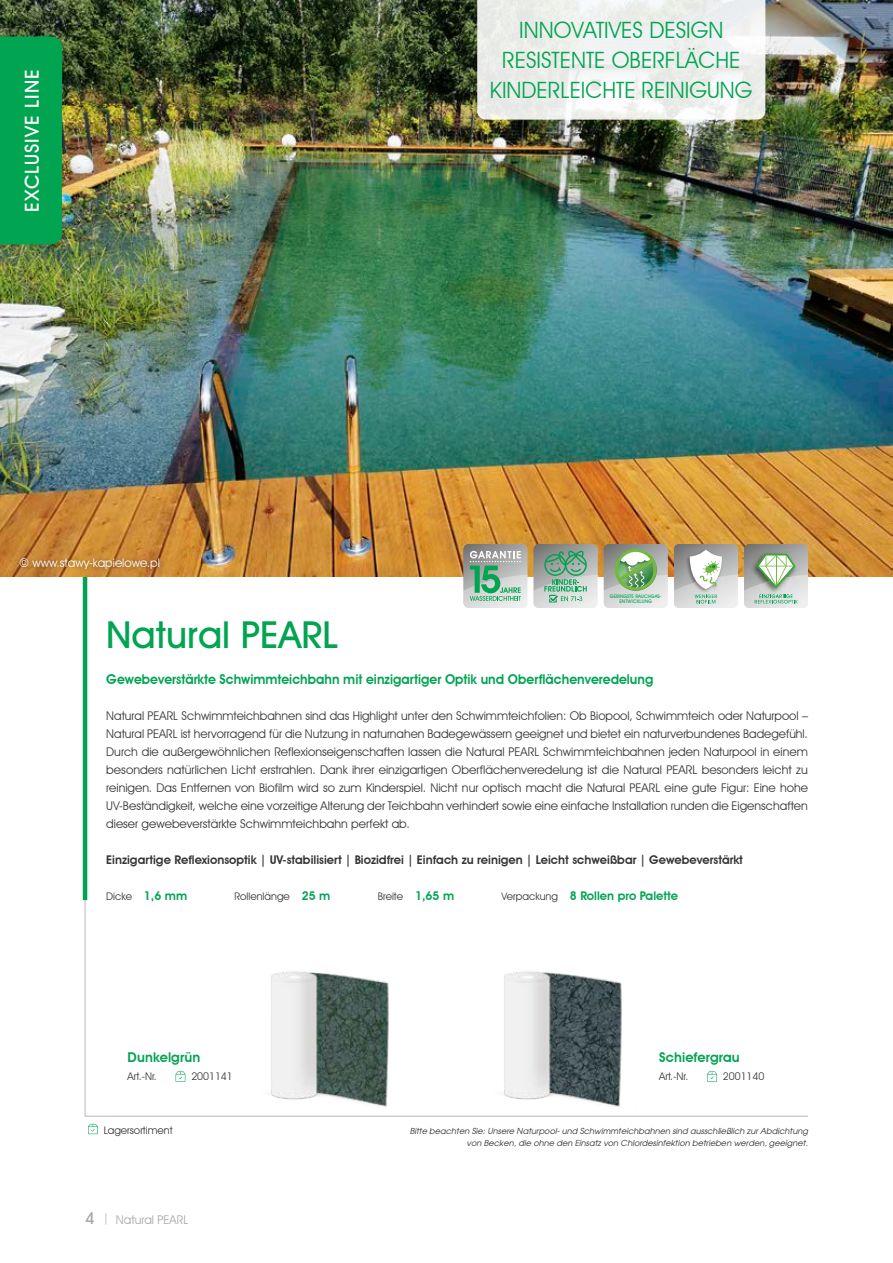
<style>
.page{position:relative;width:893px;height:1263px;background:#fff}
.page>*{position:absolute;margin:0;border:0;box-sizing:border-box;transform-origin:0 0}
.t1{font:500 37.5px "Avant Garde IT Cby BT";color:#00a451}
.t2{font:22.5px/30px "Avant Garde IT Cby BT";color:#00a451;text-align:center}
.t3{font:500 19.5px "Avant Garde IT Cby BT";letter-spacing:.055em;color:#fff}
.t4{font:600 13.5px "Avant Garde IT Cby BT";color:#00a451}
.t5{font:12px/18px "Avant Garde IT Cby BT";color:#353534;text-align:justify}
.t6{font:600 12px "Avant Garde IT Cby BT";color:#353534}
.t7{font:600 12px "Avant Garde IT Cby BT";color:#00a451}
.t8{font:12px "Avant Garde IT Cby BT";color:#fff}
.t9{font:12px "Avant Garde IT Cby BT";color:#a6a8a8}
.t10{font:10.5px "Avant Garde IT Cby BT";color:#353534}
.t11{font:italic 8.25px/12px "Avant Garde";color:#353534;text-align:right}
.t12{font:500 4.95px/5.4px "Avant Garde IT Cby BT";color:#00a451;text-align:center}
.s1{font-weight:600;font-size:12px;color:#00a451}
.s2{font-weight:400;font-size:10.5px;color:#353534}
.s3{font-weight:500;font-size:16.5px}
</style>
<div class="page">
<hr style="left:85px;top:697px;width:1px;height:419px;background:#b7b8b8">
<hr style="left:83px;top:516px;width:4px;height:384px;background:#00a352">
<svg style="left:88px;top:1124px;width:10px;height:10px"></svg>
<hr style="left:85px;top:1116px;width:723px;height:1px;background:#b7b8b8">
<img style="left:256px;top:971px;width:149px;height:145px">
<img style="left:489px;top:971px;width:149px;height:145px">
<svg style="left:176px;top:1071px;width:9px;height:11px"></svg>
<svg style="left:707px;top:1071px;width:10px;height:11px"></svg>
<img style="left:0;top:0;width:893px;height:576px">
<svg style="left:477px;top:0;width:288px;height:120px"></svg>
<svg style="left:674px;top:544px;width:64px;height:64px"></svg>
<svg style="left:744px;top:544px;width:64px;height:64px;background:#b4c0b4"></svg>
<svg style="left:604px;top:544px;width:64px;height:64px;background:#acbea7"></svg>
<svg style="left:463px;top:544px;width:64px;height:64px;background:#a2bbae"></svg>
<svg style="left:534px;top:544px;width:63px;height:64px;background:#9eb7aa"></svg>
<div style="left:16px;top:554px;width:148px;height:20px;background:#000;opacity:.38"></div>
<div style="left:0;top:36px;width:62px;height:208px;background:#00a451"></div>
<h3 class="t3" style="left:20px;top:212px;width:144px;rotate:-90deg">EXCLUSIVE LINE</h3>
<p class="t8" style="left:19px;top:556px;width:142px">© www.stawy-kapielowe.pl</p>
<h2 class="t2" style="left:490px;top:15px;width:264px">INNOVATIVES DESIGN<br>RESISTENTE OBERFLÄCHE<br>KINDERLEICHTE REINIGUNG</h2>
<p class="t12" style="left:610px;top:593px;width:53px">GERINGSTE RAUCHGAS-<br>ENTWICKLUNG</p>
<h1 class="t1" style="left:106px;top:612px;width:233px">Natural PEARL</h1>
<p class="t4" style="left:106px;top:671px;width:549px">Gewebeverstärkte Schwimmteichbahn mit einzigartiger Optik und Oberflächenveredelung</p>
<p class="t5" style="left:106px;top:707px;width:703px">Natural PEARL Schwimmteichbahnen sind das Highlight unter den Schwimmteichfolien: Ob Biopool, Schwimmteich oder Naturpool – Natural PEARL ist hervorragend für die Nutzung in naturnahen Badegewässern geeignet und bietet ein naturverbundenes Badegefühl.<br>Durch die außergewöhnlichen Reflexionseigenschaften lassen die Natural PEARL Schwimmteichbahnen jeden Naturpool in einem besonders natürlichen Licht erstrahlen. Dank ihrer einzigartigen Oberflächenveredelung ist die Natural PEARL besonders leicht zu reinigen. Das Entfernen von Biofilm wird so zum Kinderspiel. Nicht nur optisch macht die Natural PEARL eine gute Figur: Eine hohe UV-Beständigkeit, welche eine vorzeitige Alterung der Teichbahn verhindert sowie eine einfache Installation runden die Eigenschaften dieser gewebeverstärkte Schwimmteichbahn perfekt ab.</p>
<p class="t6" style="left:106px;top:853px;width:638px">Einzigartige Reflexionsoptik | UV-stabilisiert | Biozidfrei | Einfach zu reinigen | Leicht schweißbar | Gewebeverstärkt</p>
<p class="t10" style="left:106px;top:890px;width:82px">Dicke <span class="s1">1,6 mm</span></p>
<p class="t10" style="left:235px;top:890px;width:97px">Rollenlänge <span class="s1">25 m</span></p>
<p class="t10" style="left:378px;top:890px;width:78px">Breite <span class="s1">1,65 m</span></p>
<p class="t7" style="left:501px;top:889px;width:178px"><span class="s2">Verpackung</span> 8 Rollen pro Palette</p>
<p class="t4" style="left:128px;top:1049px;width:74px">Dunkelgrün</p>
<p class="t10" style="left:128px;top:1070px;width:31px">Art.-Nr.</p>
<p class="t10" style="left:191px;top:1070px;width:43px">2001141</p>
<p class="t10" style="left:104px;top:1124px;width:70px">Lagersortiment</p>
<p class="t9" style="left:85px;top:1212px;width:105px"><span class="s3">4</span> <sup>|</sup> Natural PEARL</p>
<p class="t4" style="left:659px;top:1049px;width:82px">Schiefergrau</p>
<p class="t10" style="left:659px;top:1070px;width:31px">Art.-Nr.</p>
<p class="t10" style="left:723px;top:1070px;width:43px">2001140</p>
<p class="t11" style="left:410px;top:1125px;width:400px">Bitte beachten Sie: Unsere Naturpool- und Schwimmteichbahnen sind ausschließlich zur Abdichtung von Becken, die ohne den Einsatz von Chlordesinfektion betrieben werden, geeignet.</p>
</div>
